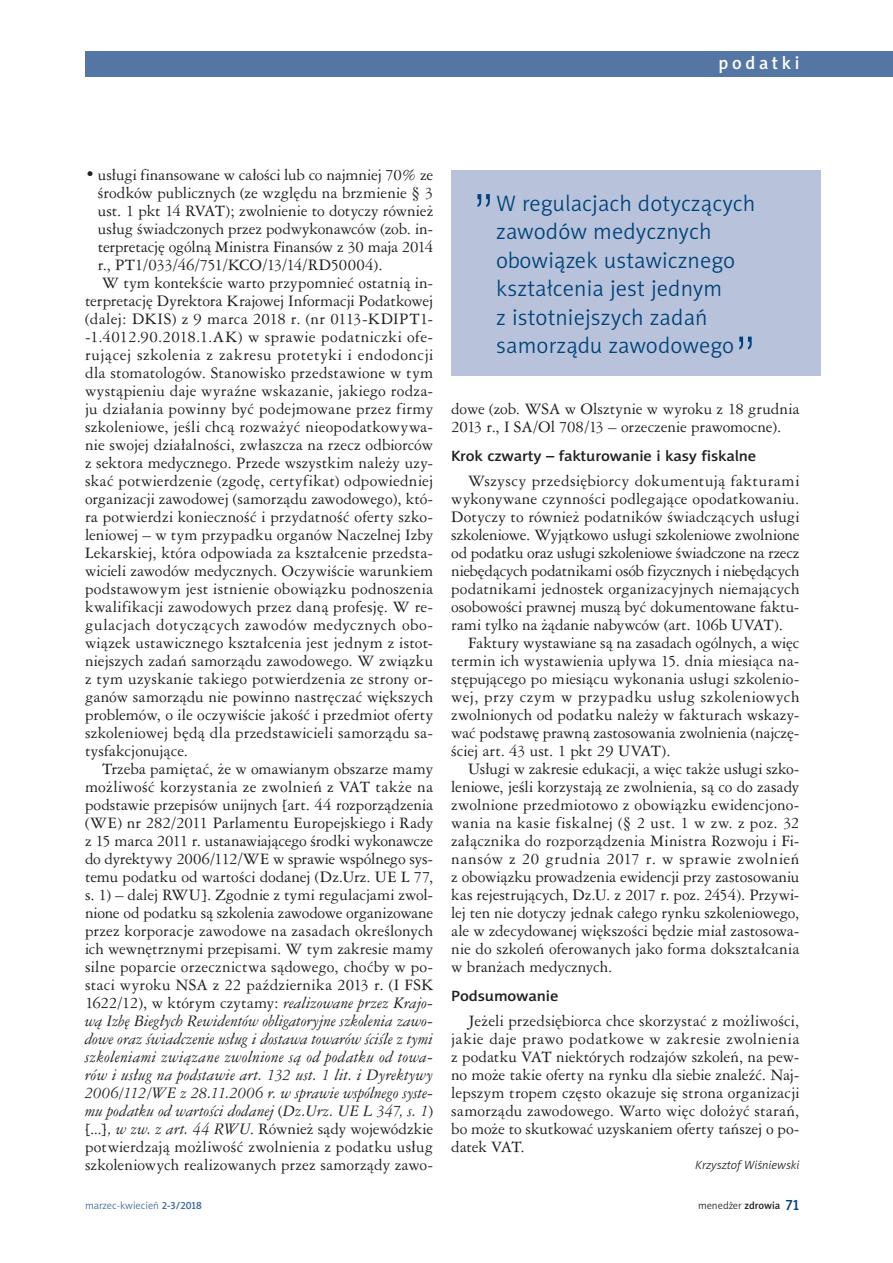
<style>
.page{position:relative;width:893px;height:1263px;background:#fff}
.page>*{position:absolute;margin:0;border:0;box-sizing:border-box;transform-origin:0 0}
.t1{font:52.5px "Swis 721 Lt PL";color:#004279}
.t2{font:22.5px/28.5px "Naomi Sans EFN Light";letter-spacing:.005em;color:#004279}
.t3{font:18px "Naomi Sans EFN Medium";letter-spacing:.2em;color:#fff}
.t4{font:15px/18px "Ameri Garmnd PL";letter-spacing:.005em;color:#231f20;text-align:justify}
.t5{font:italic 15px "Ameri Garmnd PL";color:#231f20}
.t6{font:15px "Ameri Garmnd PL";letter-spacing:-.015em;color:#231f20}
.t7{font:15px "Ameri Garmnd PL";letter-spacing:.025em;color:#231f20}
.t8{font:15px "Ameri Garmnd PL";letter-spacing:.035em;color:#231f20}
.t9{font:15px "Naomi Sans EFN Medium";letter-spacing:-.01em;color:#231f20;scale:1.1 1}
.t10{font:italic 15px "Ameri Garmnd PL";letter-spacing:.02em;color:#231f20}
.t11{font:15px "Ameri Garmnd PL";letter-spacing:-.02em;color:#231f20}
.t12{font:15px "Ameri Garmnd PL";letter-spacing:-.025em;color:#231f20}
.t13{font:italic 12px "Naomi Sans EFN Light";color:#231f20}
.t14{font:10.5px "Naomi Sans EFN Light";color:#3d6799}
.t15{font:10.5px "Naomi Sans EFN Light";color:#231f20}
.s1{font-style:italic}
.s2{font-style:normal}
.s3{font-family:"Naomi Sans EFN Medium"}
.s4{font-family:"Naomi Sans EFN Medium";font-size:15px;color:#004279}
</style>
<div class="page">
<div style="left:85px;top:51px;width:808px;height:26px;background:#5476a5"></div>
<div style="left:451px;top:170px;width:370px;height:206px;background:#b8c3db"></div>
<p class="t3" style="left:719px;top:52px;width:82px">podatki</p>
<p class="t4" style="left:85px;top:165px;width:350px">• usługi finansowane w całości lub co najmniej 70% ze</p>
<p class="t4" style="left:98px;top:183px;width:337px">środków publicznych (ze względu na brzmienie § 3</p>
<p class="t4" style="left:98px;top:201px;width:337px">ust. 1 pkt 14 RVAT); zwolnienie to dotyczy również</p>
<p class="t4" style="left:98px;top:219px;width:337px">usług świadczonych przez podwykonawców (zob. in-</p>
<p class="t4" style="left:98px;top:237px;width:337px">terpretację ogólną Ministra Finansów z 30 maja 2014</p>
<p class="t12" style="left:98px;top:255px;width:286px">r., PT1/033/46/751/KCO/13/14/RD50004).</p>
<p class="t4" style="left:102px;top:273px;width:333px">W tym kontekście warto przypomnieć ostatnią in-</p>
<p class="t4" style="left:85px;top:291px;width:350px">terpretację Dyrektora Krajowej Informacji Podatkowej</p>
<p class="t4" style="left:85px;top:309px;width:350px">(dalej: DKIS) z 9 marca 2018 r. (nr 0113-KDIPT1-</p>
<p class="t7" style="left:85px;top:327px;width:350px">-1.4012.90.2018.1.AK) w sprawie podatniczki ofe-</p>
<p class="t8" style="left:85px;top:345px;width:350px">rującej szkolenia z zakresu protetyki i endodoncji</p>
<p class="t4" style="left:85px;top:363px;width:350px">dla stomatologów. Stanowisko przedstawione w tym</p>
<p class="t4" style="left:85px;top:381px;width:350px">wystąpieniu daje wyraźne wskazanie, jakiego rodza-</p>
<p class="t4" style="left:85px;top:399px;width:350px">ju działania powinny być podejmowane przez firmy</p>
<p class="t4" style="left:85px;top:417px;width:350px">szkoleniowe, jeśli chcą rozważyć nieopodatkowywa-</p>
<p class="t4" style="left:85px;top:435px;width:350px">nie swojej działalności, zwłaszcza na rzecz odbiorców</p>
<p class="t4" style="left:85px;top:453px;width:350px">z sektora medycznego. Przede wszystkim należy uzy-</p>
<p class="t4" style="left:85px;top:471px;width:350px">skać potwierdzenie (zgodę, certyfikat) odpowiedniej</p>
<p class="t4" style="left:85px;top:489px;width:350px">organizacji zawodowej (samorządu zawodowego), któ-</p>
<p class="t4" style="left:85px;top:507px;width:350px">ra potwierdzi konieczność i przydatność oferty szko-</p>
<p class="t4" style="left:85px;top:525px;width:350px">leniowej – w tym przypadku organów Naczelnej Izby</p>
<p class="t4" style="left:85px;top:543px;width:350px">Lekarskiej, która odpowiada za kształcenie przedsta-</p>
<p class="t4" style="left:85px;top:561px;width:350px">wicieli zawodów medycznych. Oczywiście warunkiem</p>
<p class="t4" style="left:85px;top:579px;width:350px">podstawowym jest istnienie obowiązku podnoszenia</p>
<p class="t4" style="left:85px;top:597px;width:350px">kwalifikacji zawodowych przez daną profesję. W re-</p>
<p class="t8" style="left:85px;top:615px;width:350px">gulacjach dotyczących zawodów medycznych obo-</p>
<p class="t4" style="left:85px;top:633px;width:350px">wiązek ustawicznego kształcenia jest jednym z istot-</p>
<p class="t4" style="left:85px;top:651px;width:350px">niejszych zadań samorządu zawodowego. W związku</p>
<p class="t4" style="left:85px;top:669px;width:350px">z tym uzyskanie takiego potwierdzenia ze strony or-</p>
<p class="t4" style="left:85px;top:687px;width:350px">ganów samorządu nie powinno nastręczać większych</p>
<p class="t4" style="left:85px;top:705px;width:350px">problemów, o ile oczywiście jakość i przedmiot oferty</p>
<p class="t4" style="left:85px;top:723px;width:350px">szkoleniowej będą dla przedstawicieli samorządu sa-</p>
<p class="t4" style="left:85px;top:741px;width:105px">tysfakcjonujące.</p>
<p class="t4" style="left:102px;top:759px;width:333px">Trzeba pamiętać, że w omawianym obszarze mamy</p>
<p class="t7" style="left:85px;top:777px;width:350px">możliwość korzystania ze zwolnień z VAT także na</p>
<p class="t4" style="left:85px;top:795px;width:350px">podstawie przepisów unijnych [art. 44 rozporządzenia</p>
<p class="t4" style="left:85px;top:813px;width:350px">(WE) nr 282/2011 Parlamentu Europejskiego i Rady</p>
<p class="t6" style="left:85px;top:831px;width:350px">z 15 marca 2011 r. ustanawiającego środki wykonawcze</p>
<p class="t11" style="left:85px;top:849px;width:350px">do dyrektywy 2006/112/WE w sprawie wspólnego sys-</p>
<p class="t4" style="left:85px;top:867px;width:350px">temu podatku od wartości dodanej (Dz.Urz. UE L 77,</p>
<p class="t4" style="left:85px;top:885px;width:350px">s. 1) – dalej RWU]. Zgodnie z tymi regulacjami zwol-</p>
<p class="t6" style="left:85px;top:903px;width:350px">nione od podatku są szkolenia zawodowe organizowane</p>
<p class="t4" style="left:85px;top:921px;width:350px">przez korporacje zawodowe na zasadach określonych</p>
<p class="t4" style="left:85px;top:939px;width:350px">ich wewnętrznymi przepisami. W tym zakresie mamy</p>
<p class="t4" style="left:85px;top:957px;width:350px">silne poparcie orzecznictwa sądowego, choćby w po-</p>
<p class="t4" style="left:85px;top:975px;width:350px">staci wyroku NSA z 22 października 2013 r. (I FSK</p>
<p class="t4" style="left:85px;top:993px;width:350px">1622/12), w którym czytamy: <span class="s1">realizowane przez Krajo-</span></p>
<p class="t5" style="left:85px;top:1011px;width:350px">wą Izbę Biegłych Rewidentów obligatoryjne szkolenia zawo-</p>
<p class="t5" style="left:85px;top:1029px;width:350px">dowe oraz świadczenie usług i dostawa towarów ściśle z tymi</p>
<p class="t10" style="left:85px;top:1047px;width:350px">szkoleniami związane zwolnione są od podatku od towa-</p>
<p class="t5" style="left:85px;top:1065px;width:350px">rów i usług na podstawie art. 132 ust. 1 lit. i Dyrektywy</p>
<p class="t5" style="left:85px;top:1083px;width:350px">2006/112/WE z 28.11.2006 r. w sprawie wspólnego syste-</p>
<p class="t5" style="left:85px;top:1101px;width:350px">mu podatku od wartości dodanej <span class="s2">(</span>Dz.Urz. UE L 347, s. 1<span class="s2">)</span></p>
<p class="t4" style="left:85px;top:1119px;width:350px">[...]<span class="s1">, w zw. z art. 44 RWU</span>. Również sądy wojewódzkie</p>
<p class="t4" style="left:85px;top:1137px;width:350px">potwierdzają możliwość zwolnienia z podatku usług</p>
<p class="t4" style="left:85px;top:1155px;width:350px">szkoleniowych realizowanych przez samorządy zawo-</p>
<h1 class="t1" style="left:472px;top:180px;width:24px">”</h1>
<h2 class="t2" style="left:496px;top:189px;width:260px">W regulacjach dotyczących zawodów medycznych obowiązek ustawicznego kształcenia jest jednym<br>z istotniejszych zadań samorządu zawodowego</h2>
<h1 class="t1" style="left:734px;top:323px;width:24px">”</h1>
<p class="t4" style="left:451px;top:399px;width:350px">dowe (zob. WSA w Olsztynie w wyroku z 18 grudnia<br>2013 r., I SA/Ol 708/13 – orzeczenie prawomocne).</p>
<p class="t9" style="left:451px;top:447px;width:279px">Krok czwarty – fakturowanie i kasy fiskalne</p>
<p class="t4" style="left:451px;top:471px;width:350px;text-indent:17px">Wszyscy przedsiębiorcy dokumentują fakturami wykonywane czynności podlegające opodatkowaniu.<br>Dotyczy to również podatników świadczących usługi szkoleniowe. Wyjątkowo usługi szkoleniowe zwolnione od podatku oraz usługi szkoleniowe świadczone na rzecz niebędących podatnikami osób fizycznych i niebędących podatnikami jednostek organizacyjnych niemających osobowości prawnej muszą być dokumentowane faktu&shy;rami tylko na żądanie nabywców (art. 106b UVAT).</p>
<p class="t4" style="left:451px;top:633px;width:350px;text-indent:17px">Faktury wystawiane są na zasadach ogólnych, a więc termin ich wystawienia upływa 15. dnia miesiąca na&shy;stępującego po miesiącu wykonania usługi szkolenio&shy;wej, przy czym w przypadku usług szkoleniowych zwolnionych od podatku należy w fakturach wskazy&shy;wać podstawę prawną zastosowania zwolnienia (najczę&shy;ściej art. 43 ust. 1 pkt 29 UVAT).</p>
<p class="t4" style="left:451px;top:759px;width:350px;text-indent:17px">Usługi w zakresie edukacji, a więc także usługi szko&shy;leniowe, jeśli korzystają ze zwolnienia, są co do zasady zwolnione przedmiotowo z obowiązku ewidencjono&shy;wania na kasie fiskalnej (§ 2 ust. 1 w zw. z poz. 32 załącznika do rozporządzenia Ministra Rozwoju i Fi&shy;nansów z 20 grudnia 2017 r. w sprawie zwolnień z obowiązku prowadzenia ewidencji przy zastosowaniu kas rejestrujących, Dz.U. z 2017 r. poz. 2454). Przywi&shy;lej ten nie dotyczy jednak całego rynku szkoleniowego, ale w zdecydowanej większości będzie miał zastosowa&shy;nie do szkoleń oferowanych jako forma dokształcania w branżach medycznych.</p>
<p class="t9" style="left:451px;top:987px;width:99px">Podsumowanie</p>
<p class="t4" style="left:451px;top:1011px;width:350px;text-indent:17px">Jeżeli przedsiębiorca chce skorzystać z możliwości, jakie daje prawo podatkowe w zakresie zwolnienia z podatku VAT niektórych rodzajów szkoleń, na pew&shy;no może takie oferty na rynku dla siebie znaleźć. Naj&shy;lepszym tropem często okazuje się strona organizacji samorządu zawodowego. Warto więc dołożyć starań, bo może to skutkować uzyskaniem oferty tańszej o po&shy;datek VAT.</p>
<p class="t13" style="left:695px;top:1158px;width:106px">Krzysztof Wiśniewski</p>
<p class="t14" style="left:85px;top:1199px;width:118px">marzec-kwiecień <span class="s3">2-3/2018</span></p>
<p class="t15" style="left:698px;top:1199px;width:103px">menedżer <span class="s3">zdrowia</span> <span class="s4">71</span></p>
</div>
